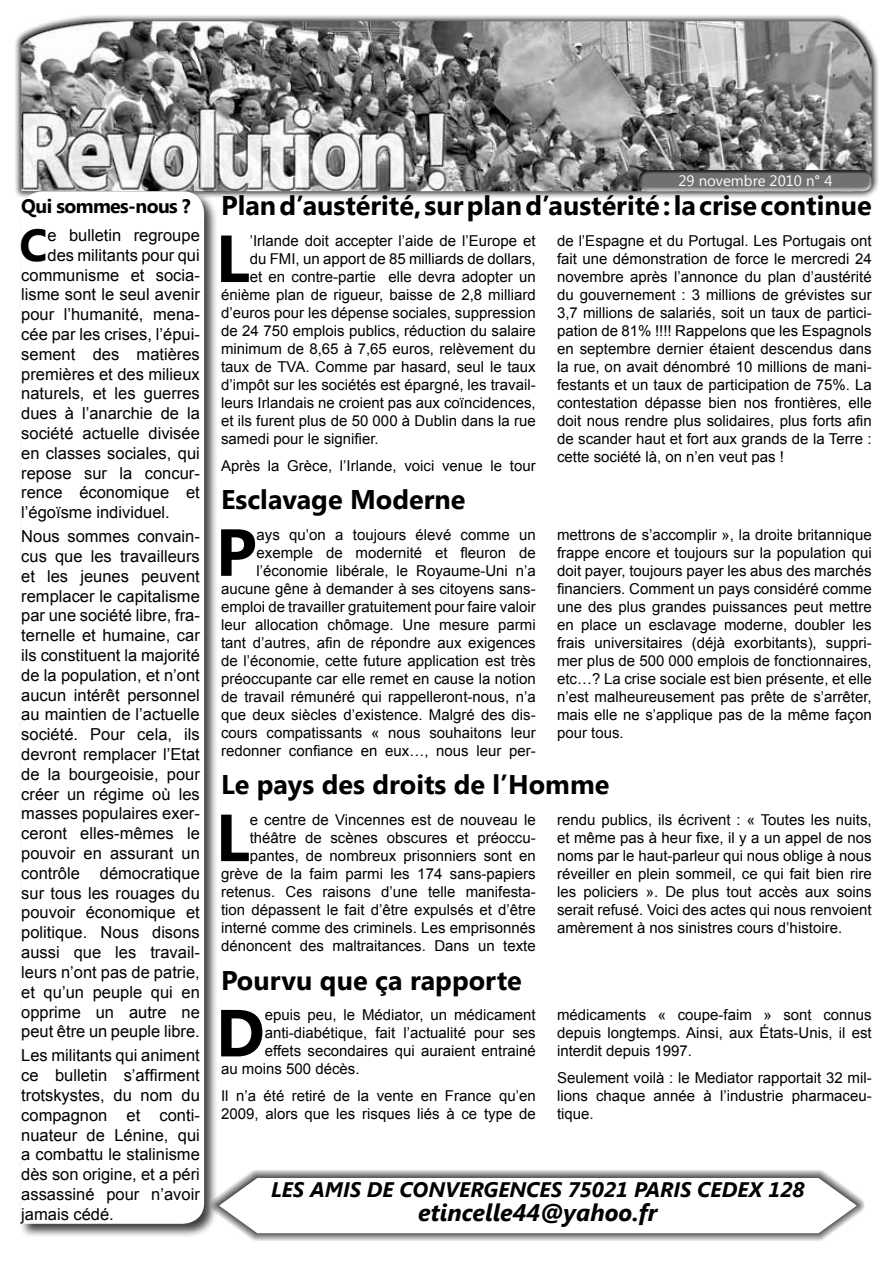
<style>
.page{position:relative;width:893px;height:1263px;background:#fff}
.page>*{position:absolute;margin:0;border:0;box-sizing:border-box;transform-origin:0 0}
.t1{font:700 66.45px "Segoe UI";color:#000}
.t2{font:700 44.85px "Segoe UI";color:#000}
.t3{font:700 27px "Segoe UI";color:#000}
.t4{font:italic 700 24px "Segoe UI";color:#000}
.t5{font:italic 700 21px "Segoe UI";color:#000}
.t6{font:700 19.5px "Segoe UI";letter-spacing:-.03em;color:#000}
.t7{font:16.5px/19.8px "Arial";color:#000;text-align:justify}
.t8{font:15px/18px "Arial";color:#000;text-align:justify}
.t9{font:15px "Segoe UI";color:#fff}
</style>
<div class="page">
<div style="left:14px;top:14px;width:865px;height:185px;background:#000;opacity:.75"></div>
<img style="left:21px;top:21px;width:851px;height:170px">
<div style="left:637px;top:173px;width:235px;height:20px;background:#fff;opacity:.75"></div>
<div style="left:637px;top:169px;width:235px;height:21px;background:#000;opacity:.75"></div>
<div style="left:19px;top:189px;width:199px;height:1049px;background:#000;opacity:.75"></div>
<div style="left:21px;top:188px;width:183px;height:1042px;background:#fff"></div>
<svg style="left:211px;top:1170px;width:654px;height:71px;background:#b1b1b1"></svg>
<svg style="left:219px;top:1178px;width:638px;height:55px"></svg>
<h3 class="t6" style="left:21px;top:192px;width:171px">Qui sommes-nous ?</h3>
<h2 class="t2" style="left:20px;top:213px;width:29px">C</h2>
<p class="t7" style="left:48px;top:225px;width:154px">e bulletin regroupe</p>
<p class="t7" style="left:48px;top:245px;width:154px">des militants pour qui</p>
<p class="t7" style="left:21px;top:265px;width:180px">communisme et socia-</p>
<p class="t7" style="left:21px;top:285px;width:180px">lisme sont le seul avenir</p>
<p class="t7" style="left:21px;top:305px;width:180px">pour l’humanité, mena-</p>
<p class="t7" style="left:21px;top:324px;width:180px">cée par les crises, l’épui-</p>
<p class="t7" style="left:21px;top:344px;width:180px">sement des matières</p>
<p class="t7" style="left:21px;top:364px;width:180px">premières et des milieux</p>
<p class="t7" style="left:21px;top:384px;width:180px">naturels, et les guerres</p>
<p class="t7" style="left:21px;top:404px;width:180px">dues à l’anarchie de la</p>
<p class="t7" style="left:21px;top:423px;width:180px">société actuelle divisée</p>
<p class="t7" style="left:21px;top:443px;width:180px">en classes sociales, qui</p>
<p class="t7" style="left:21px;top:463px;width:180px">repose sur la concur-</p>
<p class="t7" style="left:21px;top:483px;width:180px">rence économique et</p>
<p class="t7" style="left:21px;top:503px;width:150px">l’égoïsme individuel.</p>
<p class="t7" style="left:21px;top:527px;width:180px">Nous sommes convain&shy;cus que les travailleurs et les jeunes peuvent remplacer le capitalisme par une société libre, fra&shy;ternelle et humaine, car ils constituent la majorité de la population, et n’ont aucun intérêt personnel au maintien de l’actuelle société. Pour cela, ils devront remplacer l’Etat de la bourgeoisie, pour créer un régime où les masses populaires exer&shy;ceront elles-mêmes le pouvoir en assurant un contrôle démocratique sur tous les rouages du pouvoir économique et politique. Nous disons aussi que les travail&shy;leurs n’ont pas de patrie, et qu’un peuple qui en opprime un autre ne peut être un peuple libre.</p>
<p class="t7" style="left:21px;top:1046px;width:180px">Les militants qui animent ce bulletin s’affirment trotskystes, du nom du compagnon et conti&shy;nuateur de Lénine, qui a combattu le stalinisme dès son origine, et a péri assassiné pour n’avoir jamais cédé.</p>
<p class="t9" style="left:678px;top:170px;width:156px">29 novembre 2010 n° 4</p>
<h3 class="t3" style="left:221px;top:186px;width:652px">Plan d’austérité, sur plan d’austérité : la crise continue</h3>
<h1 class="t1" style="left:216px;top:211px;width:35px">L</h1>
<p class="t8" style="left:250px;top:232px;width:288px">’Irlande doit accepter l’aide de l’Europe et</p>
<p class="t8" style="left:557px;top:232px;width:316px">de l’Espagne et du Portugal. Les Portugais ont fait une démonstration de force le mercredi 24 novembre après l’annonce du plan d’austérité du gouvernement : 3 millions de grévistes sur 3,7 millions de salariés, soit un taux de partici&shy;pation de 81% !!!! Rappelons que les Espagnols en septembre dernier étaient descendus dans la rue, on avait dénombré 10 millions de mani&shy;festants et un taux de participation de 75%. La contestation dépasse bien nos frontières, elle doit nous rendre plus solidaires, plus forts afin de scander haut et fort aux grands de la Terre : cette société là, on n’en veut pas !</p>
<p class="t8" style="left:250px;top:250px;width:288px">du FMI, un apport de 85 milliards de dollars,</p>
<p class="t8" style="left:250px;top:268px;width:287px">et en contre-partie elle devra adopter un</p>
<p class="t8" style="left:221px;top:286px;width:316px">énième plan de rigueur, baisse de 2,8 milliard</p>
<p class="t8" style="left:221px;top:304px;width:316px">d’euros pour les dépense sociales, suppression</p>
<p class="t8" style="left:221px;top:322px;width:316px">de 24 750 emplois publics, réduction du salaire</p>
<p class="t8" style="left:221px;top:340px;width:316px">minimum de 8,65 à 7,65 euros, relèvement du</p>
<p class="t8" style="left:221px;top:358px;width:316px">taux de TVA. Comme par hasard, seul le taux</p>
<p class="t8" style="left:221px;top:376px;width:316px">d’impôt sur les sociétés est épargné, les travail-</p>
<p class="t8" style="left:221px;top:394px;width:316px">leurs Irlandais ne croient pas aux coïncidences,</p>
<p class="t8" style="left:221px;top:412px;width:316px">et ils furent plus de 50 000 à Dublin dans la rue</p>
<p class="t8" style="left:221px;top:430px;width:159px">samedi pour le signifier.</p>
<p class="t8" style="left:221px;top:456px;width:316px">Après la Grèce, l’Irlande, voici venue le tour</p>
<h3 class="t3" style="left:221px;top:480px;width:246px">Esclavage Moderne</h3>
<h1 class="t1" style="left:216px;top:505px;width:42px">P</h1>
<p class="t8" style="left:221px;top:526px;width:316px;text-align:right">ays qu’on a toujours élevé comme un exemple de modernité et fleuron de l’économie libérale, le Royaume-Uni n’a aucune gêne à demander à ses citoyens sans&shy;emploi de travailler gratuitement pour faire valoir leur allocation chômage. Une mesure parmi tant d’autres, afin de répondre aux exigences de l’économie, cette future application est très préoccupante car elle remet en cause la notion de travail rémunéré qui rappelleront-nous, n’a que deux siècles d’existence. Malgré des dis&shy;cours compatissants « nous souhaitons leur redonner confiance en eux…, nous leur per-</p>
<p class="t8" style="left:557px;top:526px;width:316px">mettrons de s’accomplir », la droite britannique frappe encore et toujours sur la population qui doit payer, toujours payer les abus des marchés financiers. Comment un pays considéré comme une des plus grandes puissances peut mettre en place un esclavage moderne, doubler les frais universitaires (déjà exorbitants), suppri&shy;mer plus de 500 000 emplois de fonctionnaires, etc…? La crise sociale est bien présente, et elle n’est malheureusement pas prête de s’arrêter, mais elle ne s’applique pas de la même façon pour tous.</p>
<h3 class="t3" style="left:221px;top:765px;width:390px">Le pays des droits de l’Homme</h3>
<h1 class="t1" style="left:216px;top:790px;width:35px">L</h1>
<p class="t8" style="left:221px;top:811px;width:316px;text-align:right">e centre de Vincennes est de nouveau le théâtre de scènes obscures et préoccu&shy;pantes, de nombreux prisonniers sont en grève de la faim parmi les 174 sans-papiers retenus. Ces raisons d’une telle manifesta&shy;tion dépassent le fait d’être expulsés et d’être interné comme des criminels. Les emprisonnés dénoncent des maltraitances. Dans un texte</p>
<p class="t8" style="left:557px;top:811px;width:316px">rendu publics, ils écrivent : « Toutes les nuits, et même pas à heur fixe, il y a un appel de nos noms par le haut-parleur qui nous oblige à nous réveiller en plein sommeil, ce qui fait bien rire les policiers ». De plus tout accès aux soins serait refusé. Voici des actes qui nous renvoient amèrement à nos sinistres cours d’histoire.</p>
<h3 class="t3" style="left:221px;top:961px;width:302px">Pourvu que ça rapporte</h3>
<h1 class="t1" style="left:216px;top:985px;width:50px">D</h1>
<p class="t8" style="left:265px;top:1006px;width:272px">epuis peu, le Médiator, un médicament</p>
<p class="t8" style="left:557px;top:1006px;width:316px">médicaments « coupe-faim » sont connus depuis longtemps. Ainsi, aux États-Unis, il est interdit depuis 1997.</p>
<p class="t8" style="left:557px;top:1069px;width:316px">Seulement voilà : le Mediator rapportait 32 mil&shy;lions chaque année à l’industrie pharmaceu&shy;tique.</p>
<p class="t8" style="left:265px;top:1024px;width:272px">anti-diabétique, fait l’actualité pour ses</p>
<p class="t8" style="left:265px;top:1042px;width:272px">effets secondaires qui auraient entrainé</p>
<p class="t8" style="left:221px;top:1060px;width:140px">au moins 500 décès.</p>
<p class="t8" style="left:221px;top:1087px;width:316px">Il n’a été retiré de la vente en France qu’en<br>2009, alors que les risques liés à ce type de</p>
<h3 class="t5" style="left:271px;top:1175px;width:535px">LES AMIS DE CONVERGENCES 75021 PARIS CEDEX 128</h3>
<h3 class="t4" style="left:418px;top:1196px;width:241px">etincelle44@yahoo.fr</h3>
</div>
